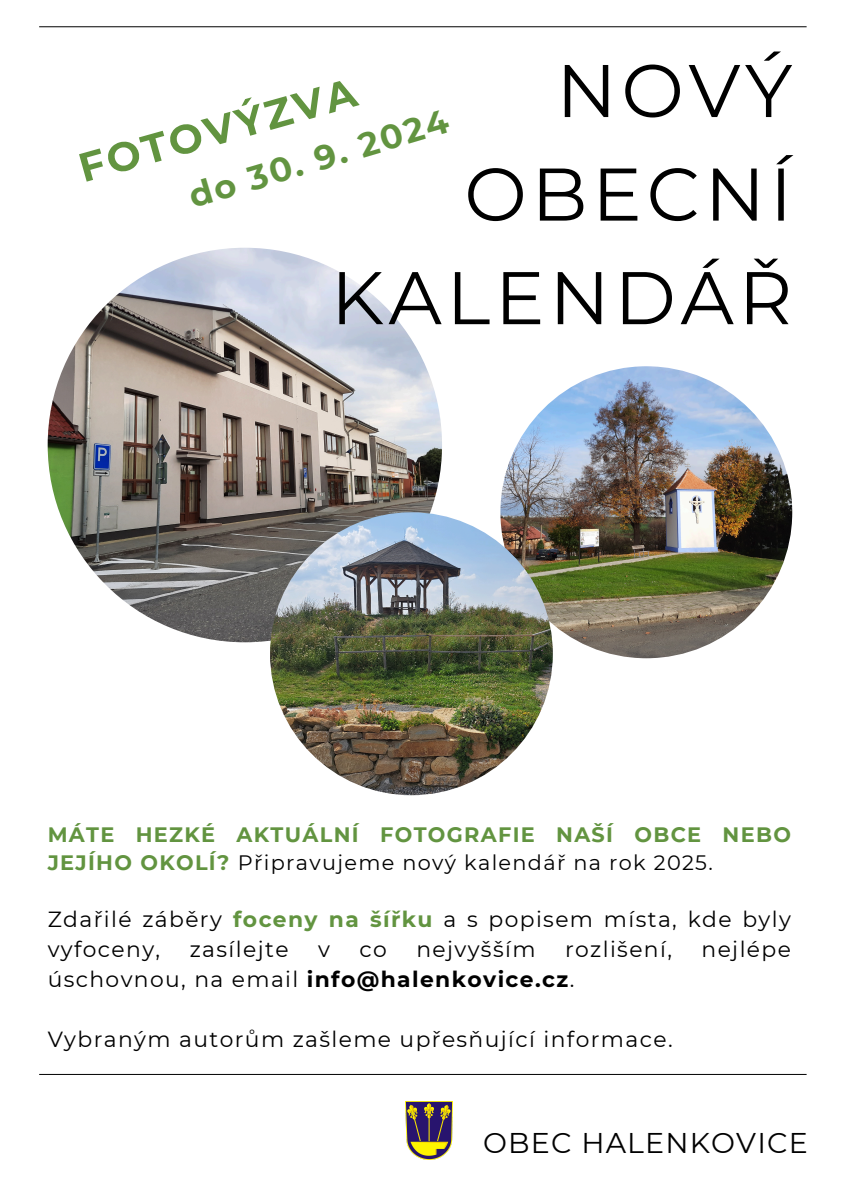
<style>
.page{position:relative;width:842px;height:1191px;background:#fff}
.page>*{position:absolute;margin:0;border:0;box-sizing:border-box;transform-origin:0 0}
.t1{font:74.3px/103.5px "Montserrat";letter-spacing:.065em;color:#000;text-align:right}
.t2{font:700 40.6px "Montserrat";color:#629440}
.t3{font:700 33.6px "Montserrat";color:#629440}
.t4{font:28.5px "Montserrat";letter-spacing:.04em;color:#000}
.t5{font:21.8px/30px "Montserrat";letter-spacing:.065em;color:#000}
.t6{font:700 21.8px "Montserrat";letter-spacing:.065em;color:#000}
.t7{font:700 20.8px/28.5px "Montserrat";letter-spacing:.065em;color:#629440}
.s1{font-weight:400;color:#000}
.s2{font-weight:700;color:#629440}
.s3{font-weight:400}
</style>
<div class="page">
<img style="left:48px;top:248px;width:394px;height:394px;border-radius:50%">
<img style="left:500px;top:366px;width:292px;height:292px;border-radius:50%">
<hr style="left:39px;top:26px;width:768px;height:1px;background:#000">
<hr style="left:39px;top:1073px;width:768px;height:1px;background:#000">
<img style="left:270px;top:512px;width:283px;height:283px;border-radius:50%">
<img style="left:406px;top:1101px;width:46px;height:58px">
<p class="t1" style="left:331px;top:39px;width:463px">NOVÝ<br>OBECNÍ<br>KALENDÁŘ</p>
<p class="t2" style="left:73px;top:145px;width:288px;rotate:-16deg">FOTOVÝZVA</p>
<h4 class="t3" style="left:184px;top:178px;width:270px;rotate:-17deg">do 30. 9. 2024</h4>
<p class="t7" style="left:48px;top:820px;width:745px">MÁTE HEZKÉ AKTUÁLNÍ FOTOGRAFIE NAŠÍ OBCE NEBO<br>JEJÍHO OKOLÍ? <span class="s1">Připravujeme nový kalendář na rok 2025.</span></p>
<p class="t5" style="left:48px;top:904px;width:745px">Zdařilé záběry <span class="s2">foceny na šířku</span> a s popisem místa, kde byly vyfoceny,</p>
<p class="t5" style="left:190px;top:934px;width:100px">zasílejte</p>
<p class="t5" style="left:318px;top:934px;width:13px">v</p>
<p class="t5" style="left:359px;top:934px;width:29px">co</p>
<p class="t5" style="left:416px;top:934px;width:121px">nejvyšším</p>
<p class="t5" style="left:565px;top:934px;width:108px">rozlišení,</p>
<p class="t5" style="left:702px;top:934px;width:91px">nejlépe</p>
<p class="t6" style="left:48px;top:966px;width:528px"><span class="s3">úschovnou, na email</span> info@halenkovice.cz<span class="s3">.</span></p>
<p class="t5" style="left:48px;top:1024px;width:626px">Vybraným autorům zašleme upřesňující informace.</p>
<p class="t4" style="left:483px;top:1124px;width:326px">OBEC HALENKOVICE</p>
</div>
